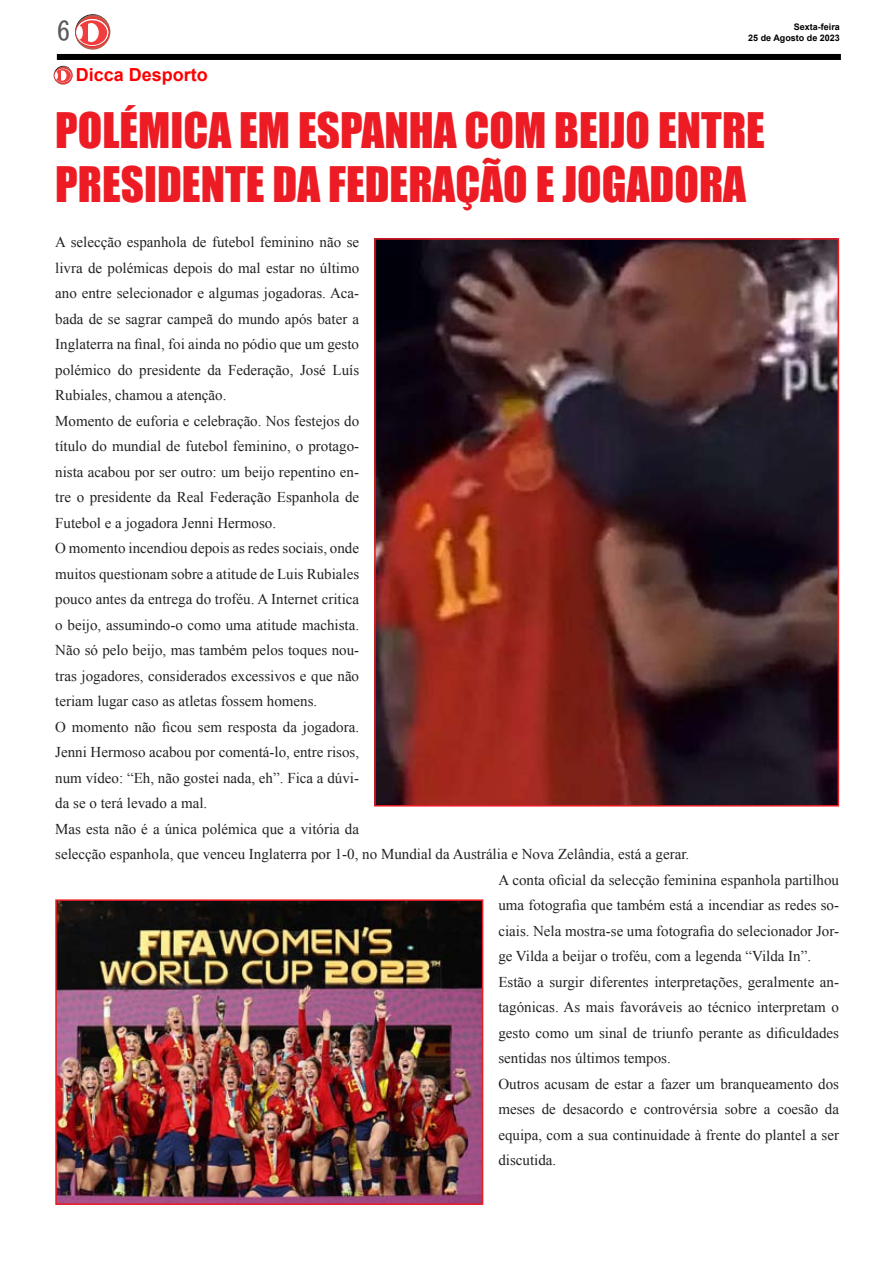
<style>
.page{position:relative;width:893px;height:1263px;background:#fff}
.page>*{position:absolute;margin:0;border:0;box-sizing:border-box;transform-origin:0 0}
.t1{font:45px/54px "Impact";color:#ed1c24}
.t2{font:27px "MS Gothic";color:#58595b}
.t3{font:700 18px "Arial";color:#fe0000}
.t4{font:15px "Times New Roman";color:#222}
.t5{font:700 9px "Arial";color:#000}
</style>
<div class="page">
<div style="left:57px;top:54px;width:784px;height:6px;background:#000"></div>
<svg style="left:75px;top:14px;width:35px;height:36px"></svg>
<svg style="left:76px;top:18px;width:33px;height:29px"></svg>
<div style="left:75px;top:18px;width:34px;height:29px;border:1px solid #d9322f;border-radius:50%"></div>
<div style="left:77px;top:20px;width:30px;height:25px;background:#ef3e3d;border-radius:50%"></div>
<div style="left:77px;top:26px;width:6px;height:13px;background:#fff;border-radius:50%"></div>
<div style="left:84px;top:23px;width:15px;height:19px;background:#fff;border-radius:50%"></div>
<hr style="left:84px;top:23px;width:4px;height:19px;background:#ef3e3d">
<svg style="left:54px;top:66px;width:19px;height:19px"></svg>
<div style="left:54px;top:68px;width:18px;height:15px;border:1px solid #d9322f;border-radius:50%"></div>
<svg style="left:55px;top:69px;width:16px;height:13px"></svg>
<div style="left:58px;top:71px;width:8px;height:10px;background:#fff;border-radius:50%"></div>
<svg style="left:55px;top:70px;width:6px;height:11px"></svg>
<img style="left:377px;top:241px;width:459px;height:562px">
<div style="left:374px;top:238px;width:465px;height:568px;border:2px solid #ed1c24"></div>
<img style="left:58px;top:902px;width:422px;height:300px">
<div style="left:55px;top:899px;width:428px;height:306px;border:2px solid #ed1c24"></div>
<h2 class="t2" style="left:57px;top:18px;width:15px">6</h2>
<p class="t3" style="left:76px;top:63px;width:134px">Dicca Desporto</p>
<p class="t5" style="left:794px;top:21px;width:48px">Sexta-feira</p>
<p class="t5" style="left:748px;top:32px;width:93px">25 de Agosto de 2023</p>
<h1 class="t1" style="left:55px;top:102px;width:711px">POLÉMICA EM ESPANHA COM BEIJO ENTRE<br>PRESIDENTE DA FEDERAÇÃO E JOGADORA</h1>
<p class="t4" style="left:55px;top:232px;width:305px">A selecção espanhola de futebol feminino não se</p>
<p class="t4" style="left:55px;top:257px;width:305px">livra de polémicas depois do mal estar no último</p>
<p class="t4" style="left:55px;top:283px;width:305px">ano entre selecionador e algumas jogadoras. Aca-</p>
<p class="t4" style="left:55px;top:308px;width:305px">bada de se sagrar campeã do mundo após bater a</p>
<p class="t4" style="left:55px;top:334px;width:305px">Inglaterra na final, foi ainda no pódio que um gesto</p>
<p class="t4" style="left:55px;top:359px;width:305px">polémico do presidente da Federação, José Luís</p>
<p class="t4" style="left:55px;top:385px;width:173px">Rubiales, chamou a atenção.</p>
<p class="t4" style="left:55px;top:410px;width:305px">Momento de euforia e celebração. Nos festejos do</p>
<p class="t4" style="left:55px;top:436px;width:305px">título do mundial de futebol feminino, o protago-</p>
<p class="t4" style="left:55px;top:461px;width:305px">nista acabou por ser outro: um beijo repentino en-</p>
<p class="t4" style="left:55px;top:487px;width:305px">tre o presidente da Real Federação Espanhola de</p>
<p class="t4" style="left:55px;top:512px;width:222px">Futebol e a jogadora Jenni Hermoso.</p>
<p class="t4" style="left:55px;top:538px;width:305px">O momento incendiou depois as redes sociais, onde</p>
<p class="t4" style="left:55px;top:563px;width:305px">muitos questionam sobre a atitude de Luis Rubiales</p>
<p class="t4" style="left:55px;top:589px;width:305px">pouco antes da entrega do troféu. A Internet critica</p>
<p class="t4" style="left:55px;top:614px;width:305px">o beijo, assumindo-o como uma atitude machista.</p>
<p class="t4" style="left:55px;top:640px;width:305px">Não só pelo beijo, mas também pelos toques nou-</p>
<p class="t4" style="left:55px;top:665px;width:305px">tras jogadores, considerados excessivos e que não</p>
<p class="t4" style="left:55px;top:691px;width:264px">teriam lugar caso as atletas fossem homens.</p>
<p class="t4" style="left:55px;top:716px;width:305px">O momento não ficou sem resposta da jogadora.</p>
<p class="t4" style="left:55px;top:742px;width:305px">Jenni Hermoso acabou por comentá-lo, entre risos,</p>
<p class="t4" style="left:55px;top:767px;width:305px">num vídeo: “Eh, não gostei nada, eh”. Fica a dúvi-</p>
<p class="t4" style="left:55px;top:793px;width:154px">da se o terá levado a mal.</p>
<p class="t4" style="left:55px;top:818px;width:305px">Mas esta não é a única polémica que a vitória da</p>
<p class="t4" style="left:55px;top:844px;width:635px">selecção espanhola, que venceu Inglaterra por 1-0, no Mundial da Austrália e Nova Zelândia, está a gerar.</p>
<p class="t4" style="left:498px;top:869px;width:342px">A conta oficial da selecção feminina espanhola partilhou</p>
<p class="t4" style="left:498px;top:895px;width:342px">uma fotografia que também está a incendiar as redes so-</p>
<p class="t4" style="left:498px;top:920px;width:342px">ciais. Nela mostra-se uma fotografia do selecionador Jor-</p>
<p class="t4" style="left:498px;top:946px;width:314px">ge Vilda a beijar o troféu, com a legenda “Vilda In”.</p>
<p class="t4" style="left:498px;top:971px;width:342px">Estão a surgir diferentes interpretações, geralmente an-</p>
<p class="t4" style="left:498px;top:997px;width:342px">tagónicas. As mais favoráveis ao técnico interpretam o</p>
<p class="t4" style="left:498px;top:1022px;width:342px">gesto como um sinal de triunfo perante as dificuldades</p>
<p class="t4" style="left:498px;top:1048px;width:174px">sentidas nos últimos tempos.</p>
<p class="t4" style="left:498px;top:1073px;width:342px">Outros acusam de estar a fazer um branqueamento dos</p>
<p class="t4" style="left:498px;top:1099px;width:342px">meses de desacordo e controvérsia sobre a coesão da</p>
<p class="t4" style="left:498px;top:1124px;width:342px">equipa, com a sua continuidade à frente do plantel a ser</p>
<p class="t4" style="left:498px;top:1150px;width:59px">discutida.</p>
</div>
